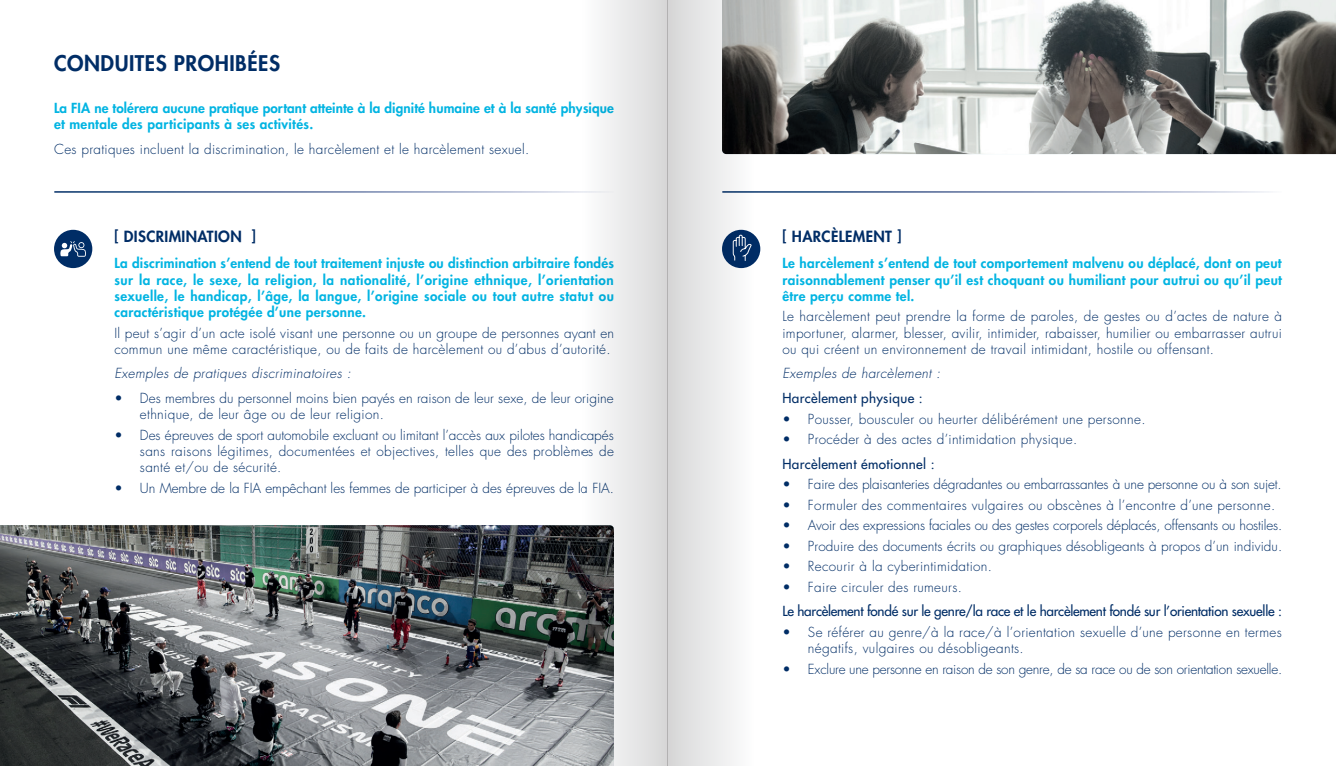
<style>
.page{position:relative;width:1336px;height:766px;background:#fff}
.page>*{position:absolute;margin:0;border:0;box-sizing:border-box;transform-origin:0 0}
.t1{font:800 21px "Futura Std";letter-spacing:.025em;color:#002d66}
.t2{font:800 15px "Futura Std";letter-spacing:.025em;color:#002d66}
.t3{font:300 13.5px/16.2px "Futura Std";letter-spacing:.025em;color:#002d66}
.t4{font:800 13.5px/16.2px "Futura Std";letter-spacing:.025em;color:#02b4e2;text-align:justify}
.t5{font:300 13.5px "Futura Std";letter-spacing:-.01em;color:#002d66}
.t6{font:800 13.5px/16.2px "Futura Std";letter-spacing:.005em;color:#02b4e2}
.t7{font:300 13.5px/16.2px "Futura Std";letter-spacing:.005em;color:#002d66}
.t8{font:500 13.5px "Futura Std";letter-spacing:-.02em;color:#002d66}
.t9{font:300 13.5px "Futura Std";letter-spacing:-.015em;color:#002d66}
.t10{font:300 13.5px "Futura Std";color:#002d66}
.t11{font:italic 300 13.5px "Futura Std";letter-spacing:.025em;color:#002d66}
.t12{font:500 13.5px "Futura Std";letter-spacing:.025em;color:#002d66}
</style>
<div class="page">
<div style="left:54px;top:230px;width:38px;height:38px;background:#002d66;border-radius:50%"></div>
<div style="left:722px;top:230px;width:38px;height:38px;background:#002d66;border-radius:50%"></div>
<img style="left:753px;top:0;width:582px;height:154px">
<img style="left:0;top:525px;width:583px;height:240px">
<svg style="left:60px;top:241px;width:26px;height:16px"></svg>
<svg style="left:668px;top:0;width:85px;height:765px"></svg>
<svg style="left:583px;top:0;width:85px;height:765px"></svg>
<h1 class="t1" style="left:54px;top:50px;width:227px">CONDUITES PROHIBÉES</h1>
<p class="t6" style="left:54px;top:100px;width:561px">La FIA ne tolérera aucune pratique portant atteinte à la dignité humaine et à la santé physique et mentale des participants à ses activités.</p>
<p class="t3" style="left:54px;top:141px;width:476px">Ces pratiques incluent la discrimination, le harcèlement et le harcèlement sexuel.</p>
<p class="t2" style="left:114px;top:227px;width:143px">[ DISCRIMINATION ]</p>
<p class="t2" style="left:782px;top:227px;width:120px">[ HARCÈLEMENT ]</p>
<p class="t4" style="left:114px;top:255px;width:501px">La discrimination s’entend de tout traitement injuste ou distinction arbitraire fondés sur la race, le sexe, la religion, la nationalité, l’origine ethnique, l’orientation sexuelle, le handicap, l’âge, la langue, l’origine sociale ou tout autre statut ou caractéristique protégée d’une personne.</p>
<p class="t3" style="left:114px;top:325px;width:501px">Il peut s’agir d’un acte isolé visant une personne ou un groupe de personnes ayant en commun une même caractéristique, ou de faits de harcèlement ou d’abus d’autorité.</p>
<p class="t11" style="left:114px;top:365px;width:238px">Exemples de pratiques discriminatoires :</p>
<p class="t7" style="left:140px;top:390px;width:475px;text-indent:-26px">• Des membres du personnel moins bien payés en raison de leur sexe, de leur origine ethnique, de leur âge ou de leur religion.</p>
<p class="t3" style="left:140px;top:427px;width:475px;text-align:justify;text-indent:-26px">• Des épreuves de sport automobile excluant ou limitant l’accès aux pilotes handicapés sans raisons légitimes, documentées et objectives, telles que des problèmes de santé et/ou de sécurité.</p>
<p class="t10" style="left:114px;top:479px;width:501px">• Un Membre de la FIA empêchant les femmes de participer à des épreuves de la FIA.</p>
<p class="t4" style="left:782px;top:255px;width:501px">Le harcèlement s’entend de tout comportement malvenu ou déplacé, dont on peut raisonnablement penser qu’il est choquant ou humiliant pour autrui ou qu’il peut être perçu comme tel.</p>
<p class="t3" style="left:782px;top:308px;width:501px;text-align:justify">Le harcèlement peut prendre la forme de paroles, de gestes ou d’actes de nature à importuner, alarmer, blesser, avilir, intimider, rabaisser, humilier ou embarrasser autrui ou qui créent un environnement de travail intimidant, hostile ou offensant.</p>
<p class="t11" style="left:782px;top:365px;width:159px">Exemples de harcèlement :</p>
<p class="t12" style="left:782px;top:389px;width:142px">Harcèlement physique :</p>
<p class="t3" style="left:782px;top:411px;width:364px">• Pousser, bousculer ou heurter délibérément une personne.</p>
<p class="t3" style="left:782px;top:431px;width:296px">• Procéder à des actes d’intimidation physique.</p>
<p class="t12" style="left:782px;top:455px;width:154px">Harcèlement émotionnel :</p>
<p class="t5" style="left:782px;top:476px;width:501px">• Faire des plaisanteries dégradantes ou embarrassantes à une personne ou à son sujet.</p>
<p class="t3" style="left:782px;top:497px;width:494px">• Formuler des commentaires vulgaires ou obscènes à l’encontre d’une personne.</p>
<p class="t5" style="left:782px;top:517px;width:501px">• Avoir des expressions faciales ou des gestes corporels déplacés, offensants ou hostiles.</p>
<p class="t3" style="left:782px;top:538px;width:501px">• Produire des documents écrits ou graphiques désobligeants à propos d’un individu.</p>
<p class="t3" style="left:782px;top:558px;width:211px">• Recourir à la cyberintimidation.</p>
<p class="t3" style="left:782px;top:579px;width:181px">• Faire circuler des rumeurs.</p>
<p class="t8" style="left:782px;top:602px;width:501px">Le harcèlement fondé sur le genre/la race et le harcèlement fondé sur l’orientation sexuelle :</p>
<p class="t3" style="left:807px;top:624px;width:475px;text-indent:-26px">• Se référer au genre/à la race/à l’orientation sexuelle d’une personne en termes négatifs, vulgaires ou désobligeants.</p>
<p class="t9" style="left:782px;top:660px;width:501px">• Exclure une personne en raison de son genre, de sa race ou de son orientation sexuelle.</p>
</div>
